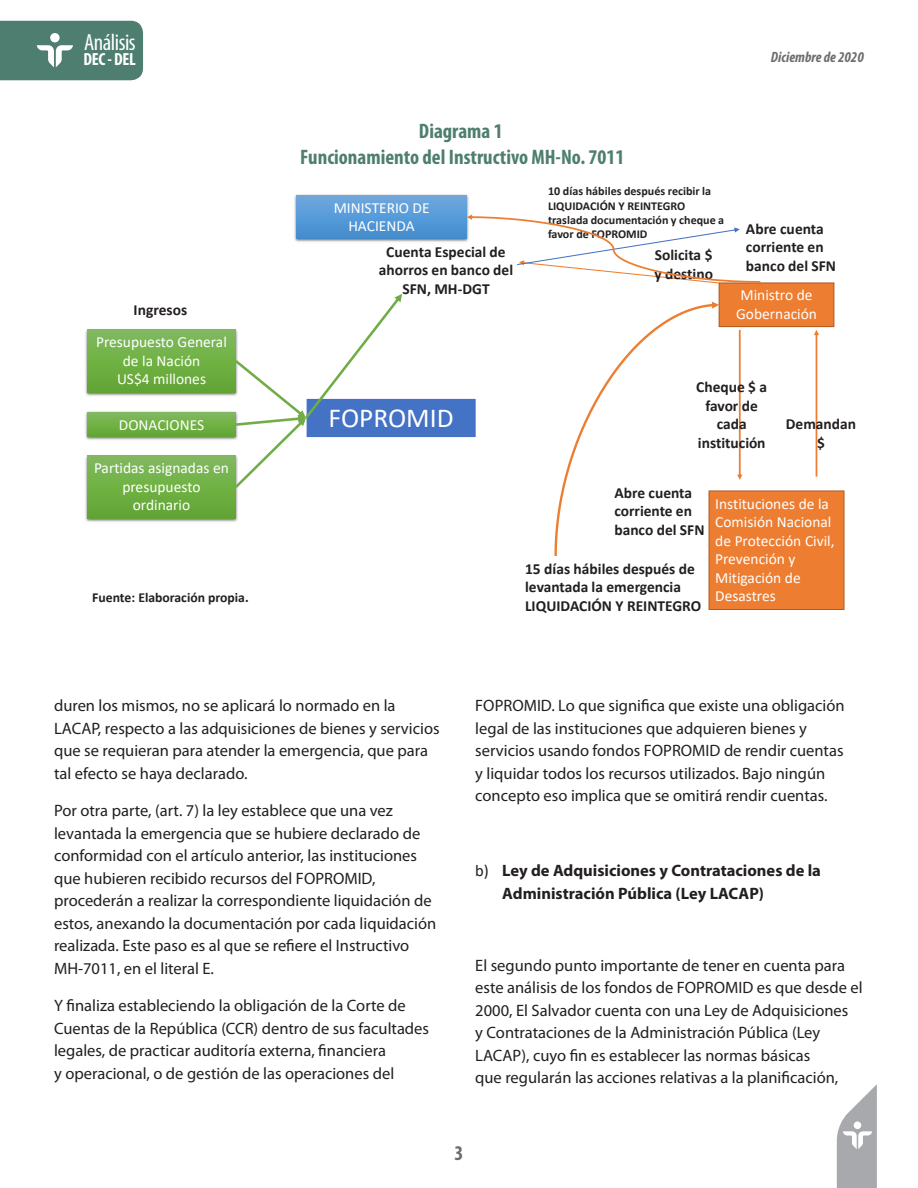
<style>
.page{position:relative;width:918px;height:1188px;background:#fff}
.page>*{position:absolute;margin:0;border:0;box-sizing:border-box;transform-origin:0 0}
.t1{font:27.45px "Calibri";color:#fff}
.t2{font:condensed 23.4px "Myriad Pro";letter-spacing:-.02em;color:#fff}
.titulo_cuadro-grafic{font:700 condensed 21px/25.5px "Myriad Pro";color:#4e7e6f;text-align:center}
.t3{font:700 condensed 21px "Myriad Pro";color:#6c6d70}
.t4{font:700 condensed 17.55px "Myriad Pro";letter-spacing:-.02em;color:#fff}
.t5{font:16.5px/22.5px "Myriad Pro";color:#231f20}
.t6{font:700 16.5px/22.5px "Myriad Pro";color:#231f20}
.t7{font:700 15.45px/18.6px "Calibri";color:#231f20}
.t8{font:15.45px/18.6px "Calibri";color:#fff;text-align:center}
.t9{font:italic 700 condensed 15px "Myriad Pro";color:#6c6d70}
.t10{font:700 13.65px "Calibri";color:#231f20}
.t11{font:700 12px/14.4px "Calibri";color:#231f20}
.s1{font-family:"Calibri";font-weight:400}
.s2{font-family:"Calibri"}
</style>
<div class="page">
<svg style="left:837px;top:1084px;width:40px;height:104px"></svg>
<div style="left:0;top:21px;width:143px;height:59px;background:#4e7e6f"></div>
<img style="left:294px;top:194px;width:175px;height:48px">
<img style="left:320px;top:194px;width:126px;height:48px">
<div style="left:296px;top:195px;width:171px;height:44px;background:linear-gradient(to bottom,#6fa8e0,#438dcf)"></div>
<div style="left:306px;top:398px;width:170px;height:40px;background:#4472c4"></div>
<div style="left:305px;top:398px;width:172px;height:40px;border:1px solid #fff"></div>
<img style="left:85px;top:329px;width:150px;height:67px">
<div style="left:87px;top:330px;width:149px;height:62px;background:linear-gradient(to bottom,#80bb5d,#61a632)"></div>
<img style="left:85px;top:411px;width:150px;height:29px">
<img style="left:106px;top:411px;width:111px;height:29px">
<svg style="left:87px;top:412px;width:148px;height:25px;background:#71b047"></svg>
<img style="left:85px;top:455px;width:153px;height:67px">
<div style="left:87px;top:456px;width:149px;height:62px;background:linear-gradient(to bottom,#80bb5d,#61a632)"></div>
<div style="left:719px;top:283px;width:115px;height:44px;background:#ed7d31"></div>
<div style="left:719px;top:283px;width:115px;height:44px;border:1px solid #ae5a21"></div>
<div style="left:709px;top:491px;width:135px;height:118px;background:#ed7d31"></div>
<div style="left:709px;top:491px;width:135px;height:119px;border:1px solid #ae5a21"></div>
<svg style="left:814px;top:330px;width:5px;height:147px"></svg>
<svg style="left:737px;top:330px;width:5px;height:150px"></svg>
<svg style="left:235px;top:294px;width:167px;height:194px"></svg>
<svg style="left:554px;top:302px;width:165px;height:254px"></svg>
<svg style="left:467px;top:215px;width:293px;height:68px"></svg>
<h2 class="t2" style="left:84px;top:28px;width:53px">Análisis</h2>
<p class="t4" style="left:84px;top:48px;width:54px">DEC - DEL</p>
<p class="t7" style="left:134px;top:300px;width:55px">Ingresos</p>
<p class="t8" style="left:96px;top:332px;width:132px">Presupuesto General de la Nación<br>US$4 millones</p>
<p class="t8" style="left:119px;top:415px;width:87px">DONACIONES</p>
<p class="t8" style="left:94px;top:459px;width:136px">Partidas asignadas en presupuesto ordinario</p>
<p class="t10" style="left:92px;top:588px;width:158px">Fuente: Elaboración propia.</p>
<p class="t9" style="left:771px;top:48px;width:94px">Diciembre de 2020</p>
<p class="titulo_cuadro-grafic" style="left:300px;top:118px;width:326px">Diagrama 1<br>Funcionamiento del Instructivo MH-No. 7011</p>
<p class="t8" style="left:334px;top:198px;width:97px">MINISTERIO DE<br>HACIENDA</p>
<p class="t7" style="left:379px;top:242px;width:136px;text-align:center">Cuenta Especial de ahorros en banco del<br>SFN, MH-DGT</p>
<p class="t11" style="left:548px;top:184px;width:178px">10 días hábiles después recibir la<br>LIQUIDACIÓN Y REINTEGRO traslada documentación y cheque a favor de FOPROMID</p>
<p class="t7" style="left:654px;top:245px;width:60px">Solicita $ y destino</p>
<p class="t7" style="left:746px;top:219px;width:92px">Abre cuenta corriente en banco del SFN</p>
<p class="t8" style="left:736px;top:286px;width:82px;text-align:left">Ministro de<br>Gobernación</p>
<p class="t1" style="left:329px;top:399px;width:127px">FOPROMID</p>
<p class="t7" style="left:696px;top:377px;width:72px;text-align:center">Cheque $ a favor de cada institución</p>
<p class="t7" style="left:614px;top:483px;width:92px">Abre cuenta corriente en banco del SFN</p>
<p class="t7" style="left:525px;top:559px;width:178px">15 días hábiles después de levantada la emergencia<br>LIQUIDACIÓN Y REINTEGRO</p>
<p class="t7" style="left:786px;top:415px;width:72px;text-align:center">Demandan $</p>
<p class="t8" style="left:715px;top:494px;width:121px;text-align:left">Instituciones de la<br>Comisión Nacional de Protección Civil,<br>Prevención y<br>Mitigación de<br>Desastres</p>
<p class="t5" style="left:54px;top:694px;width:387px">duren los mismos, no se aplicará lo normado en la LACAP, respecto a las adquisiciones de bienes y servicios que se requieran para atender la emergencia, que para tal efecto se haya declarado.</p>
<p class="t5" style="left:54px;top:799px;width:384px">Por otra parte, (art. 7) la ley establece que una vez levantada la emergencia que se hubiere declarado de conformidad con el artículo anterior, las instituciones que hubieren recibido recursos del FOPROMID, procederán a realizar la correspondiente liquidación de estos, anexando la documentación por cada liquidación realizada. Este paso es al que se refiere el Instructivo MH-7011, en el literal E.</p>
<p class="t5" style="left:54px;top:994px;width:377px">Y finaliza estableciendo la obligación de la Corte de Cuentas de la República (CCR) dentro de sus facultades legales, de practicar auditoría externa, financiera<br>y operacional, o de gestión de las operaciones del</p>
<p class="t5" style="left:475px;top:694px;width:371px">FOPROMID. Lo que significa que existe una obligación legal de las instituciones que adquieren bienes y servicios usando fondos FOPROMID de rendir cuentas y liquidar todos los recursos utilizados. Bajo ningún concepto eso implica que se omitirá rendir cuentas.</p>
<p class="t6" style="left:502px;top:859px;width:320px;text-indent:-27px"><span class="s1">b)</span> Ley de Adquisiciones y Contrataciones de la<br>Administración Pública (Ley LACAP)</p>
<p class="t5" style="left:475px;top:954px;width:389px">El segundo punto importante de tener en cuenta para este análisis de los fondos de FOPROMID es que desde el 2000, El Salvador cuenta con una Ley de Adquisiciones<br>y Contrataciones de la Administración Pública (Ley LACAP), cuyo fin es establecer las normas básicas<br>que regular<span class="s2">á</span>n las acciones relativas a la planificación,</p>
<p class="t3" style="left:455px;top:1140px;width:10px">3</p>
</div>
